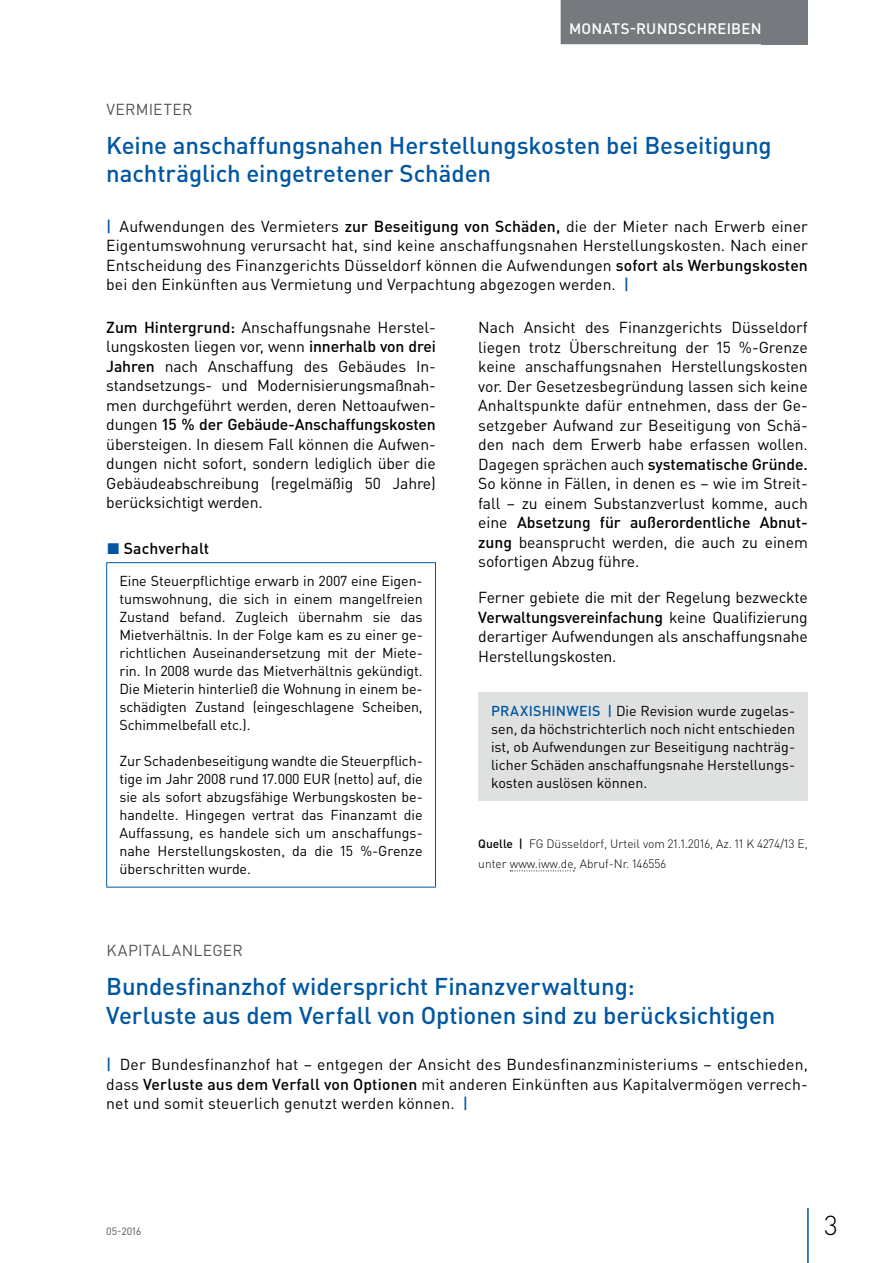
<style>
.page{position:relative;width:893px;height:1263px;background:#fff}
.page>*{position:absolute;margin:0;border:0;box-sizing:border-box;transform-origin:0 0}
.t1{font:300 27px "DIN Pro";color:#000002}
.t2{font:500 24px/28.5px "DIN Pro";letter-spacing:-.005em;color:#0157a2}
.t3{font:15.75px/19.5px "DIN Pro";letter-spacing:-.005em;color:#000002;text-align:justify}
.t4{font:15.75px "DIN Pro";letter-spacing:.02em;color:#505457}
.t5{font:500 15.75px "DIN Pro";letter-spacing:.005em;color:#000002}
.t6{font:500 15px "DIN Pro";letter-spacing:.015em;color:#fff}
.t7{font:14.25px/18px "DIN Pro";letter-spacing:-.01em;color:#000002;text-align:justify}
.t8{font:300 12px/19.5px "DIN Pro";color:#000002}
.t9{font:10.5px "DIN Pro";color:#505457}
.s1{font-weight:500;color:#0157a2}
.s2{font-weight:500}
.s3{color:#0157a2}
</style>
<div class="page">
<div style="left:762px;top:0;width:46px;height:44px;background:#767a7e"></div>
<hr style="left:807px;top:1208px;width:2px;height:55px;background:#0157a2">
<div style="left:561px;top:0;width:209px;height:44px;background:#767a7e"></div>
<hr style="left:106px;top:562px;width:330px;height:1px;background:#0157a2">
<hr style="left:106px;top:563px;width:1px;height:324px;background:#0157a2">
<hr style="left:435px;top:563px;width:1px;height:324px;background:#0157a2">
<hr style="left:106px;top:887px;width:330px;height:1px;background:#0157a2">
<svg style="left:510px;top:870px;width:64px;height:1px"></svg>
<div style="left:478px;top:692px;width:330px;height:109px;background:#dfe1e1"></div>
<p class="t6" style="left:569px;top:18px;width:194px">MONATS-RUNDSCHREIBEN</p>
<p class="t4" style="left:106px;top:98px;width:88px">VERMIETER</p>
<h2 class="t2" style="left:106px;top:130px;width:667px">Keine anschaffungsnahen Herstellungskosten bei Beseitigung nachträglich eingetretener Schäden</h2>
<p class="t3" style="left:106px;top:216px;width:703px"><span class="s1">|</span> Aufwendungen des Vermieters <span class="s2">zur Beseitigung von Schäden,</span> die der Mieter nach Erwerb einer Eigentumswohnung verursacht hat, sind keine anschaffungsnahen Herstellungskosten. Nach einer Entscheidung des Finanzgerichts Düsseldorf können die Aufwendungen <span class="s2">sofort als Werbungskosten </span>bei den Einkünften aus Vermietung und Verpachtung abgezogen werden. <span class="s1">|</span></p>
<p class="t3" style="left:106px;top:317px;width:331px"><span class="s2">Zum Hintergrund:</span> Anschaffungsnahe Herstel&shy;lungskosten liegen vor, wenn <span class="s2">innerhalb von drei Jahren</span> nach Anschaffung des Gebäudes In&shy;standsetzungs- und Modernisierungsmaßnah&shy;men durchgeführt werden, deren Nettoaufwen&shy;dungen <span class="s2">15 % der Gebäude-Anschaffungskosten </span>übersteigen. In diesem Fall können die Aufwen&shy;dungen nicht sofort, sondern lediglich über die Gebäudeabschreibung (regelmäßig 50 Jahre) berücksichtigt werden.</p>
<p class="t5" style="left:107px;top:538px;width:104px"><span class="s3">◼</span> Sachverhalt</p>
<p class="t7" style="left:119px;top:572px;width:305px">Eine Steuerpflichtige erwarb in 2007 eine Eigen&shy;tumswohnung, die sich in einem mangelfreien Zustand befand. Zugleich übernahm sie das Mietverhältnis. In der Folge kam es zu einer ge&shy;richtlichen Auseinandersetzung mit der Miete&shy;rin. In 2008 wurde das Mietverhältnis gekündigt.<br>Die Mieterin hinterließ die Wohnung in einem be&shy;schädigten Zustand (eingeschlagene Scheiben, Schimmelbefall etc.).</p>
<p class="t7" style="left:119px;top:752px;width:305px">Zur Schadenbeseitigung wandte die Steuerpflich&shy;tige im Jahr 2008 rund 17.000 EUR (netto) auf, die sie als sofort abzugsfähige Werbungskosten be&shy;handelte. Hingegen vertrat das Finanzamt die Auffassung, es handele sich um anschaffungs&shy;nahe Herstellungskosten, da die 15 %-Grenze überschritten wurde.</p>
<p class="t3" style="left:478px;top:317px;width:331px">Nach Ansicht des Finanzgerichts Düsseldorf liegen trotz Überschreitung der 15 %-Grenze keine anschaffungsnahen Herstellungskosten vor. Der Gesetzesbegründung lassen sich keine Anhaltspunkte dafür entnehmen, dass der Ge&shy;setzgeber Aufwand zur Beseitigung von Schä&shy;den nach dem Erwerb habe erfassen wollen.<br>Dagegen sprächen auch <span class="s2">systematische Gründe.<br></span>So könne in Fällen, in denen es – wie im Streit&shy;fall – zu einem Substanzverlust komme, auch eine <span class="s2">Absetzung für außerordentliche Abnut&shy;zung</span> beansprucht werden, die auch zu einem sofortigen Abzug führe.</p>
<p class="t3" style="left:478px;top:587px;width:331px">Ferner gebiete die mit der Regelung bezweckte <span class="s2">Verwaltungsvereinfachung</span> keine Qualifizierung derartiger Aufwendungen als anschaffungsnahe Herstellungskosten.</p>
<p class="t7" style="left:491px;top:701px;width:306px"><span class="s1">PRAXISHINWEIS |</span> Die Revision wurde zugelas&shy;sen, da höchstrichterlich noch nicht entschieden ist, ob Aufwendungen zur Beseitigung nachträg&shy;licher Schäden anschaffungsnahe Herstellungs&shy;kosten auslösen können.</p>
<p class="t8" style="left:478px;top:834px;width:331px"><span class="s2">Quelle |</span> FG Düsseldorf, Urteil vom 21.1.2016, Az. 11 K 4274/13 E, unter www.iww.de, Abruf-Nr. 146556</p>
<p class="t4" style="left:106px;top:940px;width:138px">KAPITALANLEGER</p>
<h2 class="t2" style="left:106px;top:971px;width:671px">Bundesfinanzhof widerspricht Finanzverwaltung:<br>Verluste aus dem Verfall von Optionen sind zu berücksichtigen</h2>
<p class="t3" style="left:106px;top:1054px;width:703px"><span class="s1">|</span> Der Bundesfinanzhof hat – entgegen der Ansicht des Bundesfinanzministeriums – entschieden, dass <span class="s2">Verluste aus dem Verfall von Optionen</span> mit anderen Einkünften aus Kapitalvermögen verrech&shy;net und somit steuerlich genutzt werden können. <span class="s1">|</span></p>
<p class="t9" style="left:106px;top:1224px;width:37px">05-2016</p>
<h1 class="t1" style="left:824px;top:1207px;width:15px">3</h1>
</div>
